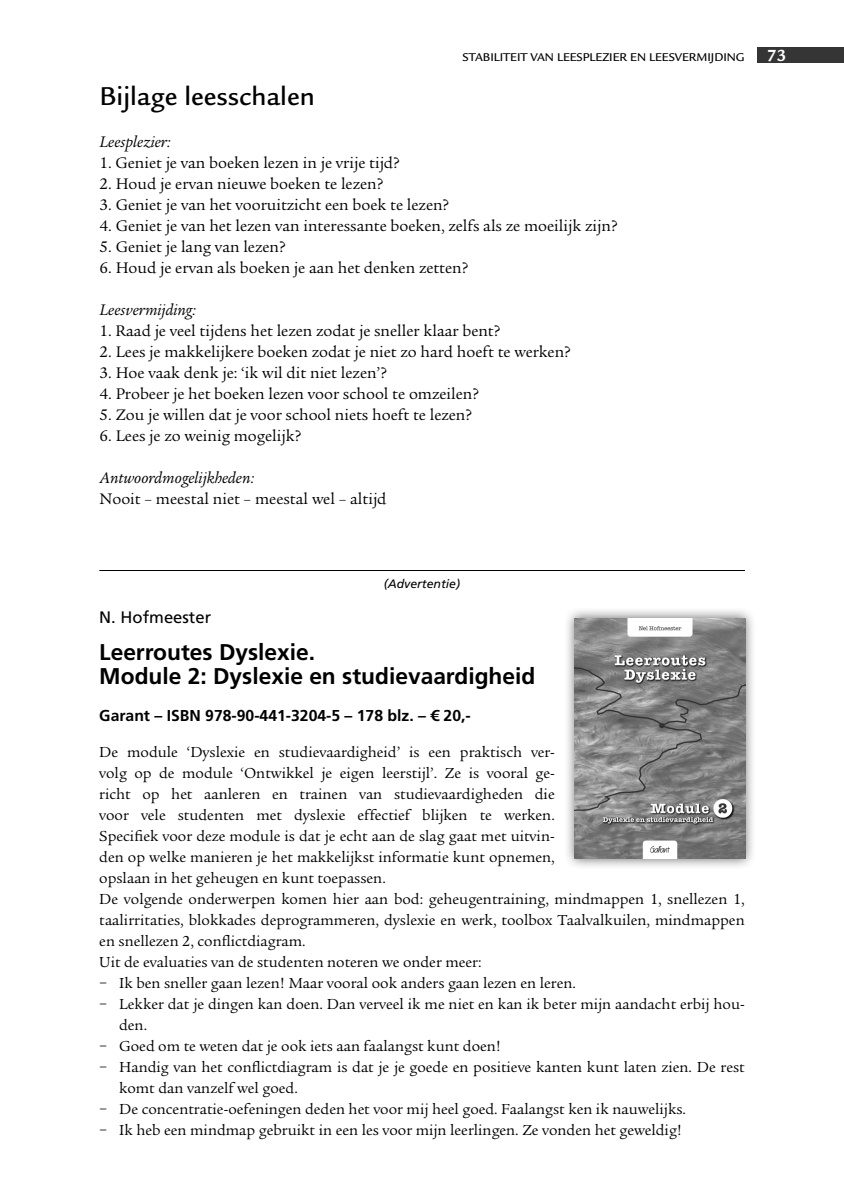
<style>
.page{position:relative;width:844px;height:1191px;background:#fff}
.page>*{position:absolute;margin:0;border:0;box-sizing:border-box;transform-origin:0 0}
.t1{font:500 28px "Legacy Sans Std";color:#000}
.t2{font:700 22.75px/24.5px "Frutiger LT Std";color:#000}
.t3{font:700 17.5px "Legacy Sans Std";color:#fff}
.t4{font:16.62px "Legacy Serif Std";color:#000}
.t5{font:italic 16.62px "Legacy Serif Std";color:#000}
.t6{font:16.62px "Frutiger LT Std";color:#000}
.t7{font:15.75px "Legacy Serif Std";color:#000}
.t8{font:700 15.75px "Frutiger LT Std";color:#000}
.t9{font:500 12.25px "Legacy Sans Std";color:#000}
.t10{font:italic 12.25px "Frutiger LT Std";color:#000}
</style>
<div class="page">
<div style="left:756px;top:47px;width:87px;height:16px;background:#353535"></div>
<hr style="left:99px;top:570px;width:645px;height:1px;background:#000">
<div style="left:563px;top:607px;width:193px;height:263px;background:#393939;opacity:.75"></div>
<img style="left:574px;top:618px;width:170px;height:241px">
<p class="t9" style="left:462px;top:51px;width:8px">STAB</p>
<p class="t9" style="left:490px;top:51px;width:256px">ILITE IT VAN LEESPLEZIER EN LEESVERMIJD ING</p>
<p class="t3" style="left:766px;top:46px;width:21px">73</p>
<h1 class="t1" style="left:100px;top:81px;width:217px">BIJLAGE LEESSCHALEN</h1>
<p class="t5" style="left:100px;top:133px;width:73px">Leesplezier:</p>
<p class="t4" style="left:100px;top:154px;width:301px">1. Geniet je van boeken lezen in je vrije tijd?</p>
<p class="t4" style="left:100px;top:175px;width:285px">2. Houd je ervan nieuwe boeken te lezen?</p>
<p class="t4" style="left:100px;top:196px;width:351px">3. Geniet je van het vooruitzicht een boek te lezen?</p>
<p class="t4" style="left:100px;top:217px;width:519px">4. Geniet je van het lezen van interessante boeken, zelfs als ze moeilijk zijn?</p>
<p class="t4" style="left:100px;top:238px;width:187px">5. Geniet je lang van lezen?</p>
<p class="t4" style="left:100px;top:259px;width:370px">6. Houd je ervan als boeken je aan het denken zetten?</p>
<p class="t5" style="left:100px;top:301px;width:98px">Leesvermijding:</p>
<p class="t4" style="left:100px;top:322px;width:402px">1. Raad je veel tijdens het lezen zodat je sneller klaar bent?</p>
<p class="t4" style="left:100px;top:343px;width:472px">2. Lees je makkelijkere boeken zodat je niet zo hard hoeft te werken?</p>
<p class="t4" style="left:100px;top:364px;width:288px">3. Hoe vaak denk je: ‘ik wil dit niet lezen’?</p>
<p class="t4" style="left:100px;top:385px;width:381px">4. Probeer je het boeken lezen voor school te omzeilen?</p>
<p class="t4" style="left:100px;top:406px;width:374px">5. Zou je willen dat je voor school niets hoeft te lezen?</p>
<p class="t4" style="left:100px;top:427px;width:203px">6. Lees je zo weinig mogelijk?</p>
<p class="t5" style="left:100px;top:469px;width:156px">Antwoordmogelijkheden:</p>
<p class="t4" style="left:100px;top:490px;width:288px">Nooit – meestal niet – meestal wel – altijd</p>
<p class="t10" style="left:384px;top:577px;width:78px">(Advertentie)</p>
<p class="t6" style="left:99px;top:607px;width:113px">N. Hofmeester</p>
<h2 class="t2" style="left:99px;top:639px;width:437px">Leerroutes Dyslexie.<br>Module 2: Dyslexie en studievaardigheid</h2>
<p class="t8" style="left:99px;top:706px;width:373px">Garant – ISBN 978-90-441-3204-5 – 178 blz. – € 20,-</p>
<p class="t7" style="left:99px;top:743px;width:457px">De module ‘Dyslexie en studievaardigheid’ is een praktisch ver-</p>
<p class="t7" style="left:99px;top:764px;width:457px">volg op de module ‘Ontwikkel je eigen leerstijl’. Ze is vooral ge-</p>
<p class="t7" style="left:99px;top:785px;width:457px">richt op het aanleren en trainen van studievaardigheden die</p>
<p class="t7" style="left:99px;top:806px;width:457px">voor vele studenten met dyslexie effectief blijken te werken.</p>
<p class="t7" style="left:99px;top:827px;width:457px">Specifiek voor deze module is dat je echt aan de slag gaat met uitvin-</p>
<p class="t7" style="left:99px;top:848px;width:457px">den op welke manieren je het makkelijkst informatie kunt opnemen,</p>
<p class="t7" style="left:99px;top:869px;width:288px">opslaan in het geheugen en kunt toepassen.</p>
<p class="t7" style="left:99px;top:890px;width:646px">De volgende onderwerpen komen hier aan bod: geheugentraining, mindmappen 1, snellezen 1,</p>
<p class="t7" style="left:99px;top:911px;width:646px">taalirritaties, blokkades deprogrammeren, dyslexie en werk, toolbox Taalvalkuilen, mindmappen</p>
<p class="t7" style="left:99px;top:932px;width:208px">en snellezen 2, conflictdiagram.</p>
<p class="t7" style="left:99px;top:953px;width:384px">Uit de evaluaties van de studenten noteren we onder meer:</p>
<p class="t7" style="left:99px;top:974px;width:478px">− Ik ben sneller gaan lezen! Maar vooral ook anders gaan lezen en leren.</p>
<p class="t7" style="left:99px;top:995px;width:646px">− Lekker dat je dingen kan doen. Dan verveel ik me niet en kan ik beter mijn aandacht erbij hou-</p>
<p class="t7" style="left:119px;top:1016px;width:30px">den.</p>
<p class="t7" style="left:99px;top:1037px;width:403px">− Goed om te weten dat je ook iets aan faalangst kunt doen!</p>
<p class="t7" style="left:99px;top:1058px;width:646px">− Handig van het conflictdiagram is dat je je goede en positieve kanten kunt laten zien. De rest</p>
<p class="t7" style="left:119px;top:1079px;width:180px">komt dan vanzelf wel goed.</p>
<p class="t7" style="left:99px;top:1100px;width:588px">− De concentratie-oefeningen deden het voor mij heel goed. Faalangst ken ik nauwelijks.</p>
<p class="t7" style="left:99px;top:1121px;width:584px">− Ik heb een mindmap gebruikt in een les voor mijn leerlingen. Ze vonden het geweldig!</p>
</div>
